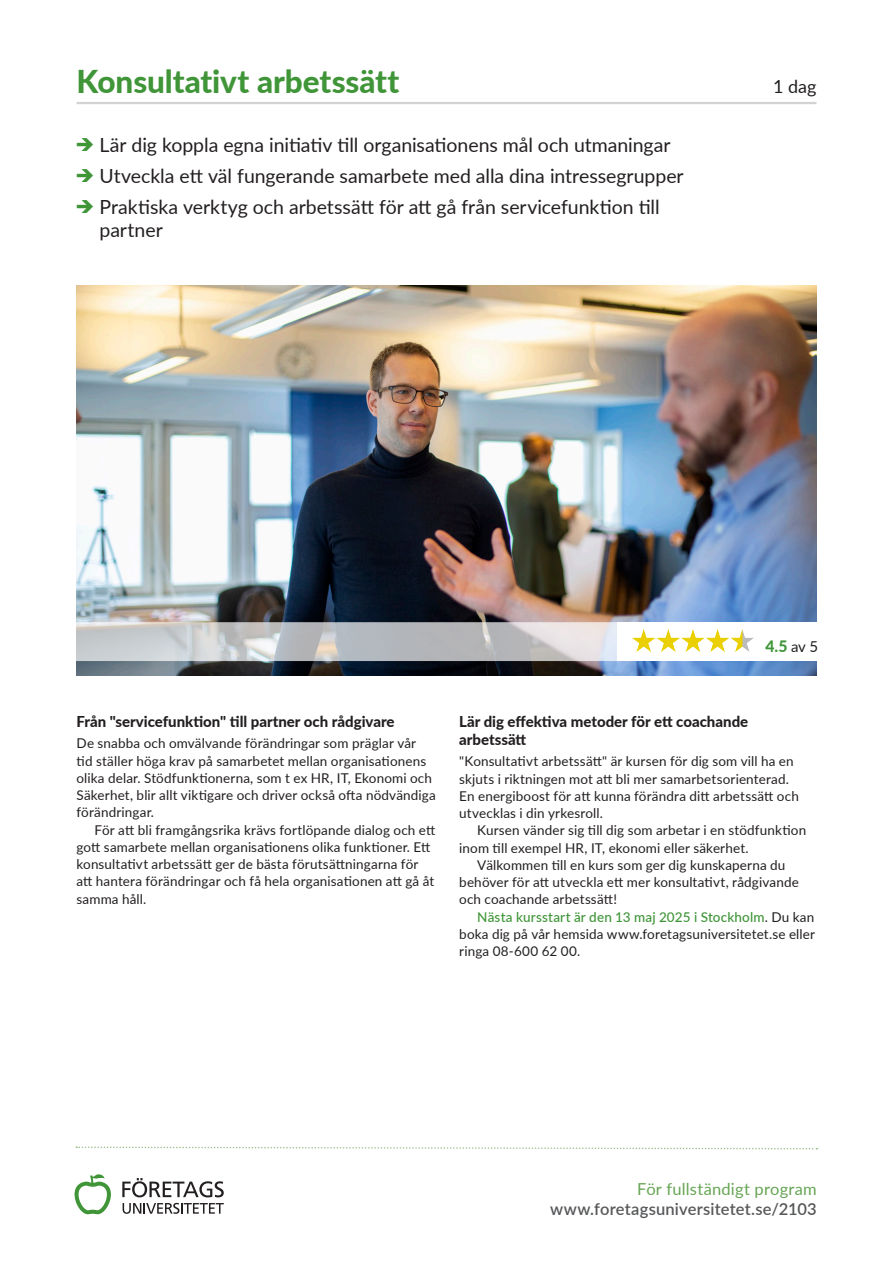
<style>
.page{position:relative;width:893px;height:1263px;background:#fff}
.page>*{position:absolute;margin:0;border:0;box-sizing:border-box;transform-origin:0 0}
.Puff-brodtext-rubrik{font:800 31.5px "Lato";letter-spacing:-.005em;color:#3f9537}
.t1{font:19.5px/22.5px "Lato";letter-spacing:-.005em;color:#231f20}
.Puff-brodtext-rubrik-2{font:18px "Lato";color:#231f20}
.www{font:600 16.5px "Lato";letter-spacing:.01em;color:#57585a}
.www-2{font:16.5px "Lato";letter-spacing:.01em;color:#66a554}
.siffror-betyg{font:800 15.75px "Lato";color:#3f9537}
.Saljtext-mellanrubrik{font:800 15px/18px "Lato";color:#231f20}
.Saljtext-brodtext{font:13.5px/17.2px "Lato";letter-spacing:.01em;color:#231f20}
.s1{font-weight:400;font-size:15px;color:#231f20}
.s2{font-weight:500;color:#3f9537}
</style>
<div class="page">
<svg style="left:75px;top:1174px;width:36px;height:40px"></svg>
<svg style="left:123px;top:1203px;width:101px;height:11px"></svg>
<svg style="left:122px;top:1178px;width:102px;height:19px"></svg>
<img style="left:77px;top:286px;width:739px;height:389px">
<hr style="left:77px;top:102px;width:739px;height:2px;background:#d1d2d4">
<svg style="left:76px;top:1146px;width:741px;height:4px"></svg>
<div style="left:617px;top:622px;width:213px;height:39px;background:#fff"></div>
<img style="left:632px;top:629px;width:122px;height:23px">
<svg style="left:76px;top:622px;width:541px;height:39px;background:#c5c6c8"></svg>
<p class="Puff-brodtext-rubrik" style="left:77px;top:59px;width:324px">Konsultativt arbetssätt</p>
<p class="Puff-brodtext-rubrik-2" style="left:773px;top:74px;width:45px">1 dag</p>
<p class="t1" style="left:99px;top:133px;width:572px">Lär dig koppla egna initiativ till organisationens mål och utmaningar</p>
<p class="t1" style="left:99px;top:164px;width:586px">Utveckla ett väl fungerande samarbete med alla dina intressegrupper</p>
<p class="t1" style="left:99px;top:195px;width:562px">Praktiska verktyg och arbetssätt för att gå från servicefunktion till partner</p>
<p class="siffror-betyg" style="left:765px;top:635px;width:54px">4.5 <span class="s1">av 5</span></p>
<p class="Saljtext-mellanrubrik" style="left:77px;top:712px;width:320px">Från "servicefunktion" till partner och rådgivare</p>
<p class="Saljtext-brodtext" style="left:77px;top:734px;width:361px">De snabba och omvälvande förändringar som präglar vår<br>tid ställer höga krav på samarbetet mellan organisationens olika delar. Stödfunktionerna, som t ex HR, IT, Ekonomi och Säkerhet, blir allt viktigare och driver också ofta nödvändiga förändringar.</p>
<p class="Saljtext-brodtext" style="left:77px;top:820px;width:360px;text-indent:18px">För att bli framgångsrika krävs fortlöpande dialog och ett gott samarbete mellan organisationens olika funktioner. Ett konsultativt arbetssätt ger de bästa förutsättningarna för att hantera förändringar och få hela organisationen att gå åt samma håll.</p>
<p class="Saljtext-mellanrubrik" style="left:459px;top:712px;width:290px">Lär dig effektiva metoder för ett coachande arbetssätt</p>
<p class="Saljtext-brodtext" style="left:459px;top:752px;width:341px">"Konsultativt arbetssätt" är kursen för dig som vill ha en skjuts i riktningen mot att bli mer samarbetsorienterad.<br>En energiboost för att kunna förändra ditt arbetssätt och utvecklas i din yrkesroll.</p>
<p class="Saljtext-brodtext" style="left:459px;top:821px;width:348px;text-indent:18px">Kursen vänder sig till dig som arbetar i en stödfunktion inom till exempel HR, IT, ekonomi eller säkerhet.</p>
<p class="Saljtext-brodtext" style="left:459px;top:856px;width:341px;text-indent:18px">Välkommen till en kurs som ger dig kunskaperna du behöver för att utveckla ett mer konsultativt, rådgivande och coachande arbetssätt!</p>
<p class="Saljtext-brodtext" style="left:459px;top:907px;width:357px;text-align:justify;text-indent:18px"><span class="s2">Nästa kursstart är den 13 maj 2025 i Stockholm</span>. Du kan boka dig på vår hemsida www.foretagsuniversitetet.se eller ringa 08-600 62 00.</p>
<p class="www-2" style="left:637px;top:1177px;width:181px">För fullständigt program</p>
<p class="www" style="left:550px;top:1197px;width:268px">www.foretagsuniversitetet.se/2103</p>
</div>
